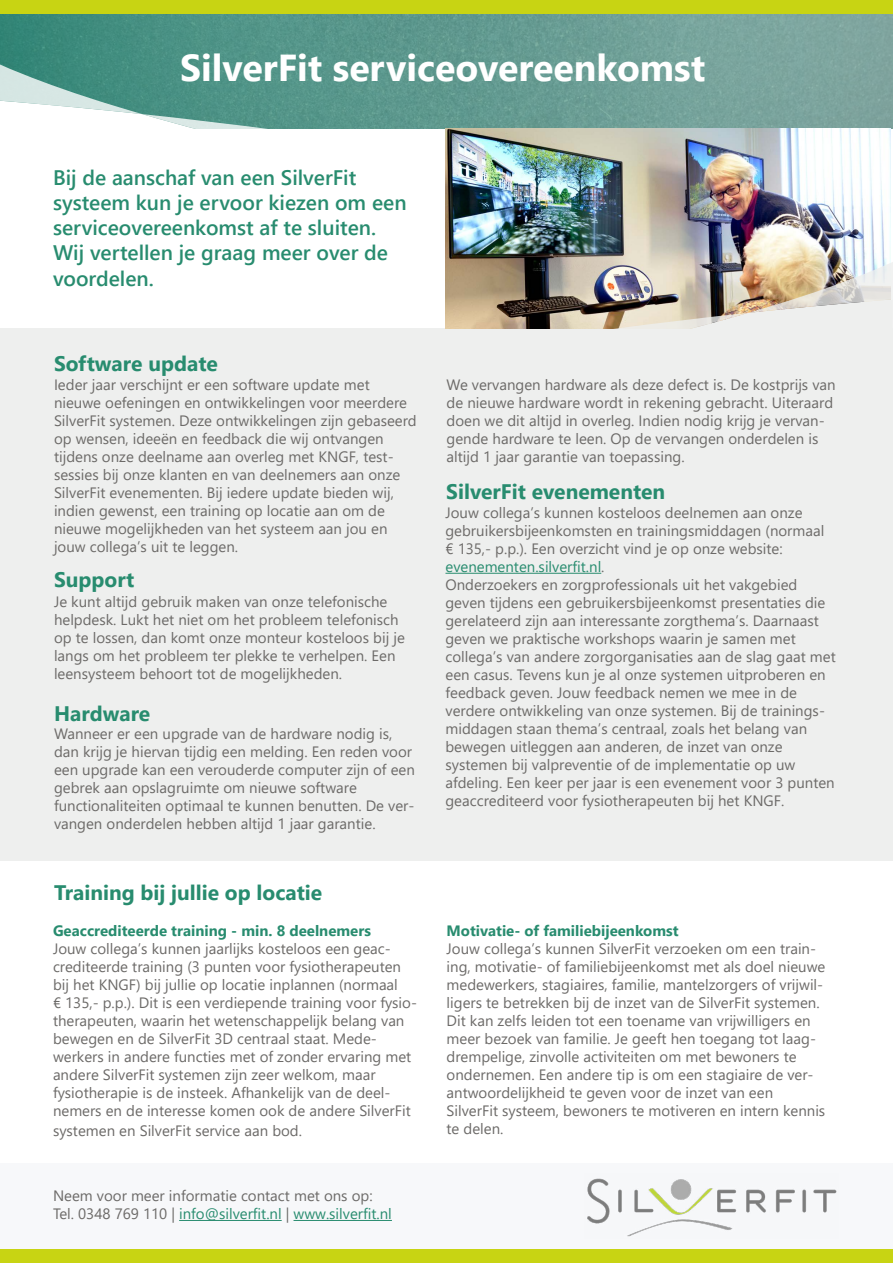
<style>
.page{position:relative;width:893px;height:1263px;background:#fff}
.page>*{position:absolute;margin:0;border:0;box-sizing:border-box;transform-origin:0 0}
.t1{font:700 37.5px "Segoe UI";color:#fff}
.t2{font:600 21px/25.2px "Segoe UI";color:#288c6f}
.t3{font:700 21px "Segoe UI";color:#288c6f}
.t4{font:15px/18px "Segoe UI";color:#6c6a68}
.t5{font:700 15px "Segoe UI";color:#288c6f}
.s1{color:#288c6f}
</style>
<div class="page">
<div style="left:0;top:328px;width:893px;height:533px;background:#eeefee"></div>
<img style="left:0;top:14px;width:893px;height:114px">
<div style="left:0;top:0;width:893px;height:14px;background:#c8d413"></div>
<img style="left:446px;top:128px;width:445px;height:200px">
<div style="left:0;top:1163px;width:893px;height:100px;background:#f7f8fa"></div>
<div style="left:0;top:1249px;width:893px;height:14px;background:#c8d413"></div>
<hr style="left:179px;top:1220px;width:103px;height:1px;background:#288c6f">
<hr style="left:294px;top:1220px;width:98px;height:1px;background:#288c6f">
<img style="left:587px;top:1178px;width:250px;height:59px">
<hr style="left:445px;top:573px;width:156px;height:1px;background:#288c6f">
<svg style="left:0;top:61px;width:286px;height:68px"></svg>
<img style="left:609px;top:262px;width:284px;height:67px">
<h1 class="t1" style="left:180px;top:33px;width:527px">SilverFit serviceovereenkomst</h1>
<h2 class="t2" style="left:53px;top:163px;width:355px">Bij de aanschaf van een SilverFit systeem kun je ervoor kiezen om een serviceovereenkomst af te sluiten.<br>Wij vertellen je graag meer over de voordelen.</h2>
<h2 class="t3" style="left:54px;top:343px;width:165px">Software update</h2>
<p class="t4" style="left:54px;top:374px;width:364px">Ieder jaar verschijnt er een software update met nieuwe oefeningen en ontwikkelingen voor meerdere SilverFit systemen. Deze ontwikkelingen zijn gebaseerd op wensen, ideeën en feedback die wij ontvangen tijdens onze deelname aan overleg met KNGF, test&shy;sessies bij onze klanten en van deelnemers aan onze SilverFit evenementen. Bij iedere update bieden wij, indien gewenst, een training op locatie aan om de nieuwe mogelijkheden van het systeem aan jou en jouw collega’s uit te leggen.</p>
<h2 class="t3" style="left:54px;top:560px;width:82px">Support</h2>
<p class="t4" style="left:54px;top:592px;width:352px">Je kunt altijd gebruik maken van onze telefonische helpdesk. Lukt het niet om het probleem telefonisch op te lossen, dan komt onze monteur kosteloos bij je langs om het probleem ter plekke te verhelpen. Een leensysteem behoort tot de mogelijkheden.</p>
<h2 class="t3" style="left:54px;top:694px;width:98px">Hardware</h2>
<p class="t4" style="left:54px;top:724px;width:362px">Wanneer er een upgrade van de hardware nodig is, dan krijg je hiervan tijdig een melding. Een reden voor een upgrade kan een verouderde computer zijn of een gebrek aan opslagruimte om nieuwe software functionaliteiten optimaal te kunnen benutten. De ver&shy;vangen onderdelen hebben altijd 1 jaar garantie.</p>
<h2 class="t3" style="left:54px;top:873px;width:270px">Training bij jullie op locatie</h2>
<p class="t5" style="left:53px;top:916px;width:319px">Geaccrediteerde training - min. 8 deelnemers</p>
<p class="t4" style="left:53px;top:938px;width:366px">Jouw collega’s kunnen jaarlijks kosteloos een geac&shy;crediteerde training (3 punten voor fysiotherapeuten bij het KNGF) bij jullie op locatie inplannen (normaal<br>€ 135,- p.p.). Dit is een verdiepende training voor fysio&shy;therapeuten, waarin het wetenschappelijk belang van bewegen en de SilverFit 3D centraal staat. Mede&shy;werkers in andere functies met of zonder ervaring met andere SilverFit systemen zijn zeer welkom, maar fysiotherapie is de insteek. Afhankelijk van de deel&shy;nemers en de interesse komen ook de andere SilverFit</p>
<p class="t4" style="left:53px;top:1120px;width:251px">systemen en SilverFit service aan bod.</p>
<p class="t4" style="left:53px;top:1185px;width:340px">Neem voor meer informatie contact met ons op:<br>Tel. 0348 769 110 | <span class="s1">info@silverfit.nl</span> | <span class="s1">www.silverfit.nl</span></p>
<p class="t4" style="left:447px;top:374px;width:391px">We vervangen hardware als deze defect is. De kostprijs van de nieuwe hardware wordt in rekening gebracht. Uiteraard doen we dit altijd in overleg. Indien nodig krijg je vervan&shy;gende hardware te leen. Op de vervangen onderdelen is altijd 1 jaar garantie van toepassing.</p>
<h2 class="t3" style="left:446px;top:472px;width:220px">SilverFit evenementen</h2>
<p class="t4" style="left:445px;top:502px;width:392px">Jouw collega’s kunnen kosteloos deelnemen aan onze gebruikersbijeenkomsten en trainingsmiddagen (normaal € 135,- p.p.). Een overzicht vind je op onze website: <span class="s1">evenementen.silverfit.nl</span>.<br>Onderzoekers en zorgprofessionals uit het vakgebied geven tijdens een gebruikersbijeenkomst presentaties die gerelateerd zijn aan interessante zorgthema’s. Daarnaast geven we praktische workshops waarin je samen met collega’s van andere zorgorganisaties aan de slag gaat met een casus. Tevens kun je al onze systemen uitproberen en feedback geven. Jouw feedback nemen we mee in de verdere ontwikkeling van onze systemen. Bij de trainings&shy;middagen staan thema’s centraal, zoals het belang van bewegen uitleggen aan anderen, de inzet van onze systemen bij valpreventie of de implementatie op uw afdeling. Een keer per jaar is een evenement voor 3 punten geaccrediteerd voor fysiotherapeuten bij het KNGF.</p>
<p class="t5" style="left:447px;top:916px;width:233px">Motivatie- of familiebijeenkomst</p>
<p class="t4" style="left:447px;top:938px;width:380px">Jouw collega’s kunnen SilverFit verzoeken om een train&shy;ing, motivatie- of familiebijeenkomst met als doel nieuwe medewerkers, stagiaires, familie, mantelzorgers of vrijwil&shy;ligers te betrekken bij de inzet van de SilverFit systemen.<br>Dit kan zelfs leiden tot een toename van vrijwilligers en meer bezoek van familie. Je geeft hen toegang tot laag&shy;drempelige, zinvolle activiteiten om met bewoners te ondernemen. Een andere tip is om een stagiaire de ver&shy;antwoordelijkheid te geven voor de inzet van een SilverFit systeem, bewoners te motiveren en intern kennis te delen.</p>
</div>
